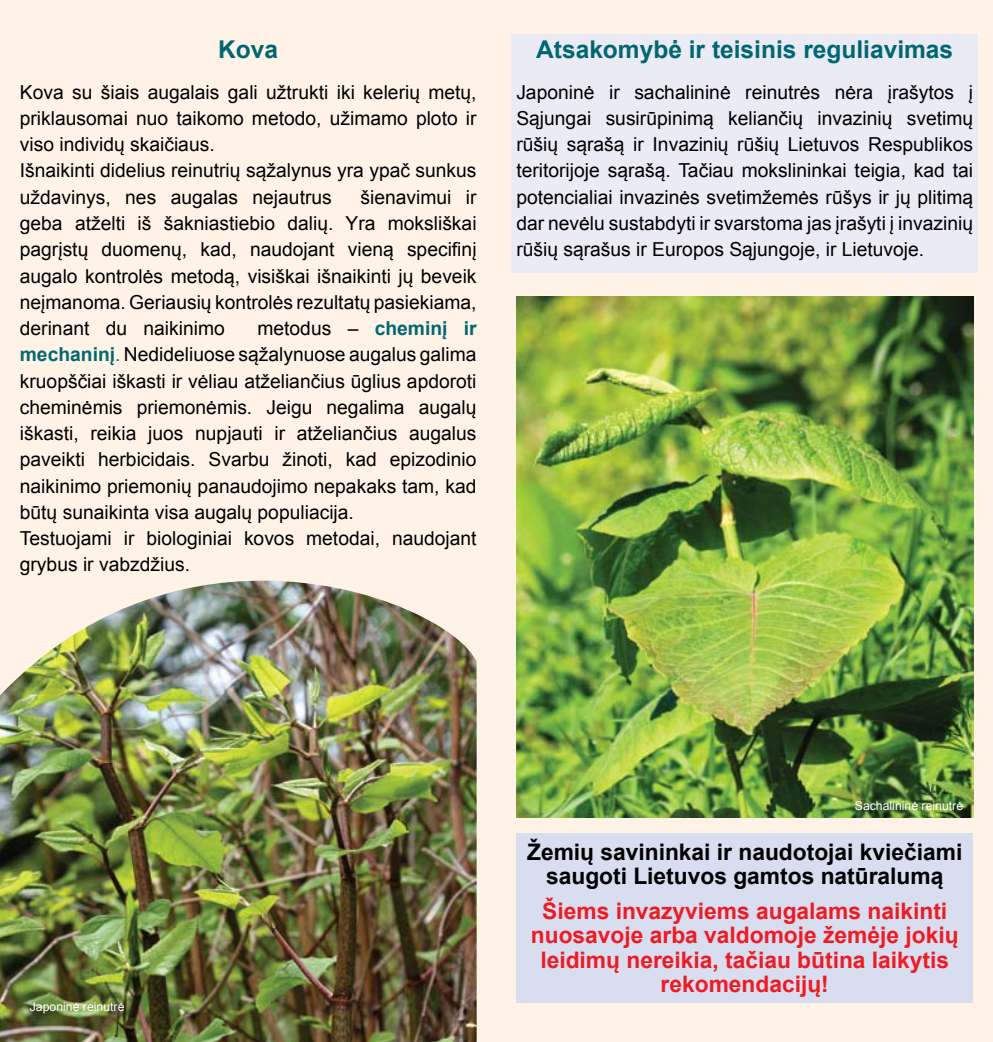
<style>
.page{position:relative;width:993px;height:1042px;background:#fff}
.page>*{position:absolute;margin:0;border:0;box-sizing:border-box;transform-origin:0 0}
.t1{font:700 24.5px "Arial";color:#006771}
.t2{font:700 22.75px/24.5px "Arial";color:#ed1c24;text-align:center}
.t3{font:700 22.75px/24.5px "Arial";color:#000;text-align:center}
.t4{font:19.25px/26.2px "Arial";color:#000}
.t5{font:12.25px "Arial";color:#fff}
.s1{font-weight:700;color:#006771}
.s2{color:#006771}
</style>
<div class="page">
<div style="left:0;top:0;width:496px;height:1042px;background:#fff3e8"></div>
<div style="left:496px;top:0;width:496px;height:1042px;background:#fff3e8"></div>
<div style="left:511px;top:35px;width:466px;height:238px;background:#ebebf6"></div>
<div style="left:516px;top:833px;width:456px;height:169px;background:#d8ddf0"></div>
<img style="left:516px;top:296px;width:456px;height:522px">
<img style="left:0;top:581px;width:476px;height:461px">
<p class="t1" style="left:218px;top:33px;width:61px">Kova</p>
<p class="t4" style="left:20px;top:79px;width:458px">Kova su šiais augalais gali užtrukti iki kelerių metų, priklausomai nuo taikomo metodo, užimamo ploto ir viso individų skaičiaus.<br>Išnaikinti didelius reinutrių sąžalynus yra ypač sunkus uždavinys, nes augalas nejautrus</p>
<p class="t4" style="left:20px;top:184px;width:458px;text-align:justify;text-indent:340px">šienavimui ir geba atželti iš šakniastiebio dalių. Yra moksliškai pagrįstų duomenų, kad, naudojant vieną specifinį augalo kontrolės metodą, visiškai išnaikinti jų beveik neįmanoma. Geriausių kontrolės rezultatų pasiekiama, derinant du naikinimo</p>
<p class="t4" style="left:20px;top:315px;width:458px;text-indent:237px">metodus – <span class="s1">cheminį ir mechaninį</span><span class="s2">.</span> Nedideliuose sąžalynuose augalus galima kruopščiai iškasti ir vėliau atželiančius ūglius apdoroti cheminėmis priemonėmis. Jeigu negalima augalų iškasti, reikia juos nupjauti ir atželiančius augalus paveikti herbicidais. Svarbu žinoti, kad epizodinio naikinimo priemonių panaudojimo nepakaks tam, kad būtų sunaikinta visa augalų populiacija.<br>Testuojami ir biologiniai kovos metodai, naudojant grybus ir vabzdžius.</p>
<p class="t1" style="left:536px;top:33px;width:418px">Atsakomybė ir teisinis reguliavimas</p>
<p class="t4" style="left:516px;top:79px;width:458px;text-align:justify">Japoninė ir sachalininė reinutrės nėra įrašytos į Sąjungai susirūpinimą keliančių invazinių svetimų rūšių sąrašą ir Invazinių rūšių Lietuvos Respublikos teritorijoje sąrašą. Tačiau mokslininkai teigia, kad tai potencialiai invazinės svetimžemės rūšys ir jų plitimą dar nevėlu sustabdyti ir svarstoma jas įrašyti į invazinių rūšių sąrašus ir Europos Sąjungoje, ir Lietuvoje.</p>
<p class="t5" style="left:30px;top:999px;width:96px">Japoninė reinutrė</p>
<p class="t5" style="left:854px;top:797px;width:110px">Sachalininė reinutrė</p>
<p class="t3" style="left:527px;top:840px;width:436px">Žemių savininkai ir naudotojai kviečiami saugoti Lietuvos gamtos natūralumą</p>
<p class="t2" style="left:530px;top:899px;width:429px">Šiems invazyviems augalams naikinti nuosavoje arba valdomoje žemėje jokių leidimų nereikia, tačiau būtina laikytis rekomendacijų!</p>
</div>
